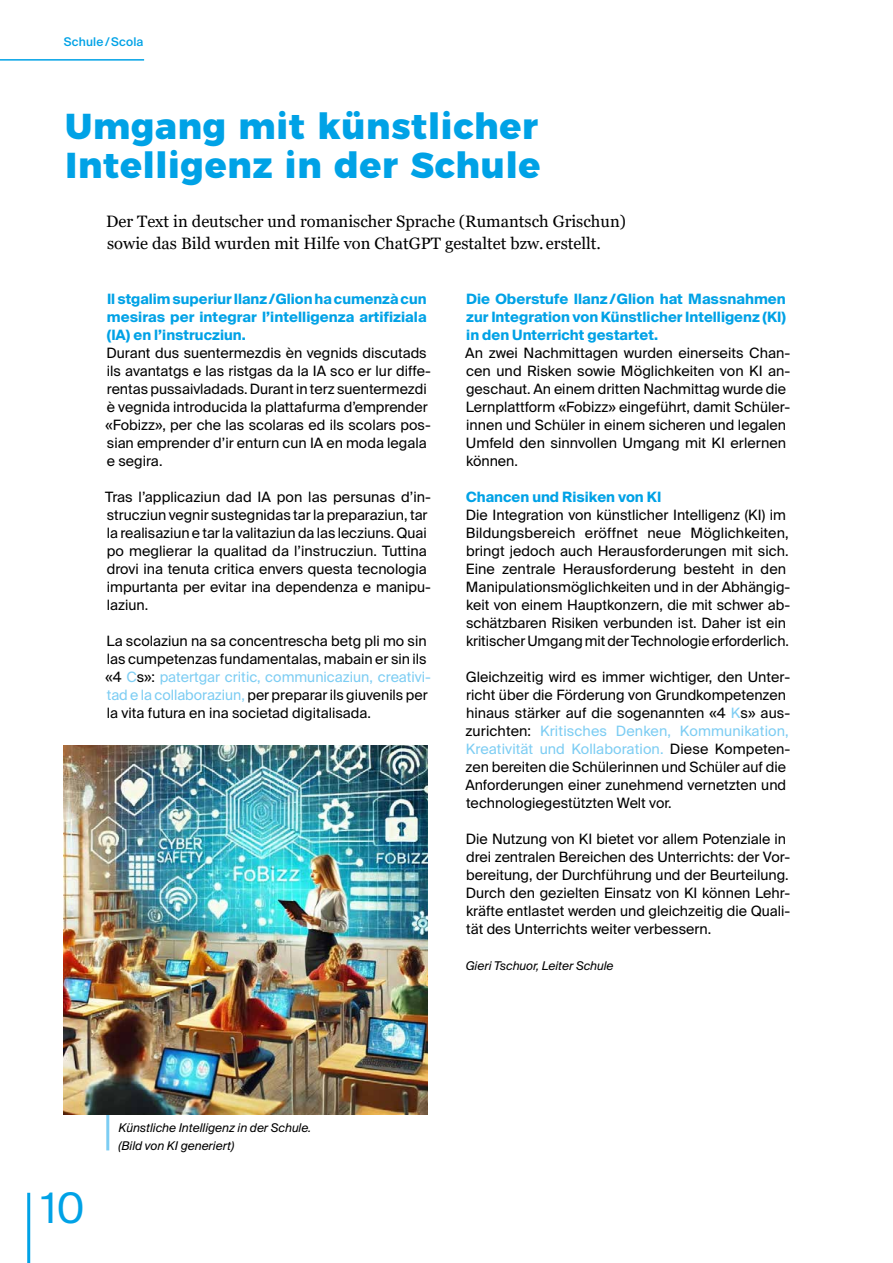
<style>
.page{position:relative;width:893px;height:1263px;background:#fff}
.page>*{position:absolute;margin:0;border:0;box-sizing:border-box;transform-origin:0 0}
.t1{font:42px "Suisse Intl";color:#00a2e6}
.t2{font:800 36px/39px "Montserrat";letter-spacing:.02em;color:#00a2e6}
.t3{font:16.5px/22.5px "Georgia";color:#000}
.t4{font:14.25px/18px "Suisse Intl";color:#000}
.t5{font:700 14.25px/18px "Suisse Intl";color:#00a2e6;text-align:justify}
.t6{font:italic 12px/18px "Suisse Intl";color:#000}
.t7{font:500 12px "Suisse Intl";letter-spacing:.01em;color:#00a2e6}
.s1{color:#7dcdf3}
</style>
<div class="page">
<hr style="left:27px;top:1193px;width:3px;height:70px;background:#00a2e6">
<hr style="left:0;top:59px;width:144px;height:2px;background:#00a2e6">
<hr style="left:106px;top:1106px;width:3px;height:44px;background:#7dcdf3">
<img style="left:64px;top:746px;width:363px;height:368px">
<p class="t7" style="left:64px;top:35px;width:81px">Schule /Scola</p>
<h2 class="t2" style="left:65px;top:104px;width:477px">Umgang mit künstlicher<br>Intelligenz in der Schule</h2>
<p class="t3" style="left:106px;top:210px;width:521px">Der Text in deutscher und romanischer Sprache (Rumantsch Grischun) sowie das Bild wurden mit Hilfe von ChatGPT gestaltet bzw. erstellt.</p>
<p class="t5" style="left:107px;top:290px;width:321px">Il stgalim superiur Ilanz/Glion ha cumenzà cun mesiras per integrar l’intelligenza artifiziala (IA) en l’instrucziun.</p>
<p class="t4" style="left:105px;top:344px;width:327px">Durant dus suentermezdis èn vegnids discutads ils avantatgs e las ristgas da la IA sco er lur diffe&shy;rentas pussaivladads. Durant in terz suentermezdi è vegnida introducida la plattafurma d’emprender «Fobizz», per che las scolaras ed ils scolars pos&shy;sian emprender d’ir enturn cun IA en moda legala e segira.</p>
<p class="t4" style="left:105px;top:488px;width:327px">Tras l’applicaziun dad IA pon las persunas d’in&shy;strucziun vegnir sustegnidas tar la preparaziun, tar la realisaziun e tar la valitaziun da las lecziuns. Quai po meglierar la qualitad da l’instrucziun. Tuttina drovi ina tenuta critica envers questa tecnologia impurtanta per evitar ina dependenza e manipu&shy;laziun.</p>
<p class="t4" style="left:105px;top:632px;width:327px">La scolaziun na sa concentrescha betg pli mo sin las cumpetenzas fundamentalas, mabain er sin ils «4 <span class="s1">C</span>s»: <span class="s1">patertgar critic, communicaziun, creativi&shy;tad e la collaboraziun,</span> per preparar ils giuvenils per la vita futura en ina societad digitalisada.</p>
<p class="t5" style="left:466px;top:290px;width:321px">Die Oberstufe Ilanz/Glion hat Massnahmen zur Integration von Künstlicher Intelligenz (KI) in den Unterricht gestartet.</p>
<p class="t4" style="left:465px;top:344px;width:327px">An zwei Nachmittagen wurden einerseits Chan&shy;cen und Risken sowie Möglichkeiten von KI an&shy;geschaut. An einem dritten Nachmittag wurde die Lernplattform «Fobizz» eingeführt, damit Schüler&shy;innen und Schüler in einem sicheren und legalen Umfeld den sinnvollen Umgang mit KI erlernen können.</p>
<p class="t5" style="left:466px;top:488px;width:197px">Chancen und Risiken von KI</p>
<p class="t4" style="left:466px;top:506px;width:326px">Die Integration von künstlicher Intelligenz (KI) im Bildungsbereich eröffnet neue Möglichkeiten, bringt jedoch auch Herausforderungen mit sich.<br>Eine zentrale Herausforderung besteht in den Manipulationsmöglichkeiten und in der Abhängig&shy;keit von einem Hauptkonzern, die mit schwer ab&shy;schätzbaren Risiken verbunden ist. Daher ist ein kritischer Umgang mit der Technologie erforderlich.</p>
<p class="t4" style="left:465px;top:668px;width:327px">Gleichzeitig wird es immer wichtiger, den Unter&shy;richt über die Förderung von Grundkompetenzen hinaus stärker auf die sogenannten «4 <span class="s1">K</span>s» aus&shy;zurichten: <span class="s1">Kritisches Denken, Kommunikation, Kreativität und Kollaboration.</span> Diese Kompeten&shy;zen bereiten die Schülerinnen und Schüler auf die Anforderungen einer zunehmend vernetzten und technologiegestützten Welt vor.</p>
<p class="t4" style="left:466px;top:830px;width:326px">Die Nutzung von KI bietet vor allem Potenziale in drei zentralen Bereichen des Unterrichts: der Vor&shy;bereitung, der Durchführung und der Beurteilung.<br>Durch den gezielten Einsatz von KI können Lehr&shy;kräfte entlastet werden und gleichzeitig die Quali&shy;tät des Unterrichts weiter verbessern.</p>
<p class="t6" style="left:466px;top:957px;width:149px">Gieri Tschuor, Leiter Schule</p>
<h1 class="t1" style="left:41px;top:1184px;width:45px">10</h1>
<p class="t6" style="left:118px;top:1119px;width:194px">Künstliche Intelligenz in der Schule. (Bild von KI generiert)</p>
</div>
